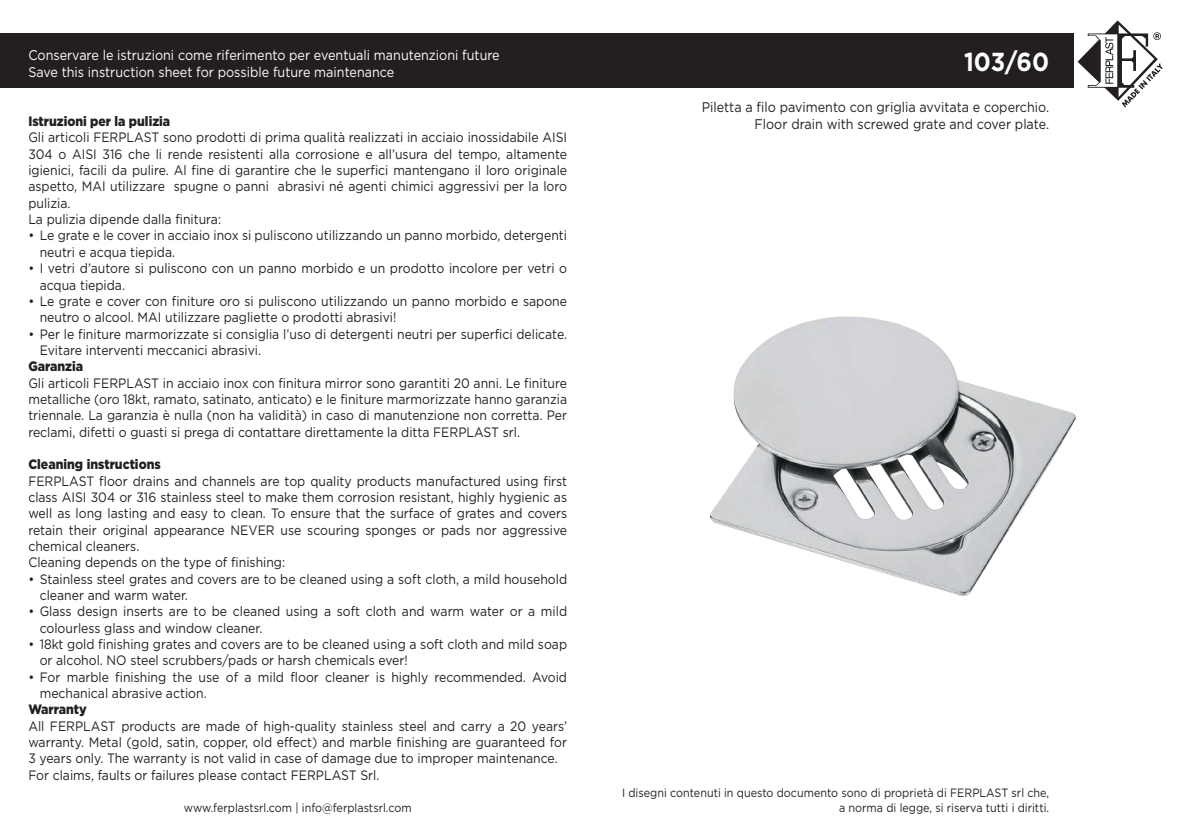
<style>
.page{position:relative;width:1191px;height:840px;background:#fff}
.page>*{position:absolute;margin:0;border:0;box-sizing:border-box;transform-origin:0 0}
.t1{font:700 26px "Gotham";color:#fff;scale:.9 1}
.t2{font:14px/16.8px "Gotham";color:#fff;scale:.9 1}
.t3{font:14px/16.8px "Gotham";color:#231f20;text-align:right;scale:.9 1}
.t4{font:13.6px/16.4px "Gotham";color:#231f20;scale:.9 1}
.t5{font:900 13.6px "Gotham";color:#231f20;scale:.9 1}
.t6{font:12px/14.4px "Gotham";color:#231f20;text-align:right;scale:.9 1}
</style>
<div class="page">
<div style="left:0;top:33px;width:1073px;height:55px;background:#231f20"></div>
<svg style="left:1077px;top:20px;width:85px;height:87px"></svg>
<img style="left:710px;top:316px;width:366px;height:280px">
<p class="t2" style="left:28px;top:46px;width:525px">Conservare le istruzioni come riferimento per eventuali manutenzioni future<br>Save this instruction sheet for possible future maintenance</p>
<p class="t5" style="left:28px;top:113px;width:159px">Istruzioni per la pulizia</p>
<p class="t4" style="left:28px;top:129px;width:600px">Gli articoli FERPLAST sono prodotti di prima qualità realizzati in acciaio inossidabile AISI 304 o AISI 316 che li rende resistenti alla corrosione e all’usura del tempo, altamente igienici, facili da pulire. Al fine di garantire che le superfici mantengano il loro originale aspetto, MAI utilizzare spugne o panni abrasivi né agenti chimici aggressivi per la loro pulizia.<br>La pulizia dipende dalla finitura:</p>
<p class="t4" style="left:40px;top:227px;width:587px;text-indent:-11px">• Le grate e le cover in acciaio inox si puliscono utilizzando un panno morbido, detergenti neutri e acqua tiepida.</p>
<p class="t4" style="left:40px;top:260px;width:587px;text-indent:-11px">• I vetri d’autore si puliscono con un panno morbido e un prodotto incolore per vetri o acqua tiepida.</p>
<p class="t4" style="left:40px;top:292px;width:587px;text-indent:-11px">• Le grate e cover con finiture oro si puliscono utilizzando un panno morbido e sapone neutro o alcool. MAI utilizzare pagliette o prodotti abrasivi!</p>
<p class="t4" style="left:40px;top:325px;width:587px;text-indent:-11px">• Per le finiture marmorizzate si consiglia l’uso di detergenti neutri per superfici delicate.<br>Evitare interventi meccanici abrasivi.</p>
<p class="t5" style="left:28px;top:358px;width:62px">Garanzia</p>
<p class="t4" style="left:28px;top:374px;width:600px;text-align:justify">Gli articoli FERPLAST in acciaio inox con finitura mirror sono garantiti 20 anni. Le finiture metalliche (oro 18kt, ramato, satinato, anticato) e le finiture marmorizzate hanno garanzia triennale. La garanzia è nulla (non ha validità) in caso di manutenzione non corretta. Per reclami, difetti o guasti si prega di contattare direttamente la ditta FERPLAST srl.</p>
<p class="t5" style="left:28px;top:456px;width:149px">Cleaning instructions</p>
<p class="t4" style="left:28px;top:472px;width:600px">FERPLAST floor drains and channels are top quality products manufactured using first class AISI 304 or 316 stainless steel to make them corrosion resistant, highly hygienic as well as long lasting and easy to clean. To ensure that the surface of grates and covers retain their original appearance NEVER use scouring sponges or pads nor aggressive chemical cleaners.<br>Cleaning depends on the type of finishing:</p>
<p class="t4" style="left:40px;top:570px;width:587px;text-indent:-11px">• Stainless steel grates and covers are to be cleaned using a soft cloth, a mild household cleaner and warm water.</p>
<p class="t4" style="left:40px;top:602px;width:587px;text-indent:-11px">• Glass design inserts are to be cleaned using a soft cloth and warm water or a mild colourless glass and window cleaner.</p>
<p class="t4" style="left:40px;top:635px;width:587px;text-indent:-11px">• 18kt gold finishing grates and covers are to be cleaned using a soft cloth and mild soap or alcohol. NO steel scrubbers/pads or harsh chemicals ever!</p>
<p class="t4" style="left:40px;top:668px;width:587px;text-indent:-11px">• For marble finishing the use of a mild floor cleaner is highly recommended. Avoid mechanical abrasive action.</p>
<p class="t5" style="left:28px;top:701px;width:66px">Warranty</p>
<p class="t4" style="left:28px;top:717px;width:600px">All FERPLAST products are made of high-quality stainless steel and carry a 20 years’ warranty. Metal (gold, satin, copper, old effect) and marble finishing are guaranteed for 3 years only. The warranty is not valid in case of damage due to improper maintenance.<br>For claims, faults or failures please contact FERPLAST Srl.</p>
<p class="t6" style="left:184px;top:799px;width:254px">www.ferplastsrl.com | info@ferplastsrl.com</p>
<h1 class="t1" style="left:964px;top:46px;width:96px">103/60</h1>
<p class="t3" style="left:701px;top:98px;width:388px">Piletta a filo pavimento con griglia avvitata e coperchio.<br>Floor drain with screwed grate and cover plate.</p>
<p class="t6" style="left:622px;top:785px;width:476px">I disegni contenuti in questo documento sono di proprietà di FERPLAST srl che, a norma di legge, si riserva tutti i diritti.</p>
</div>
